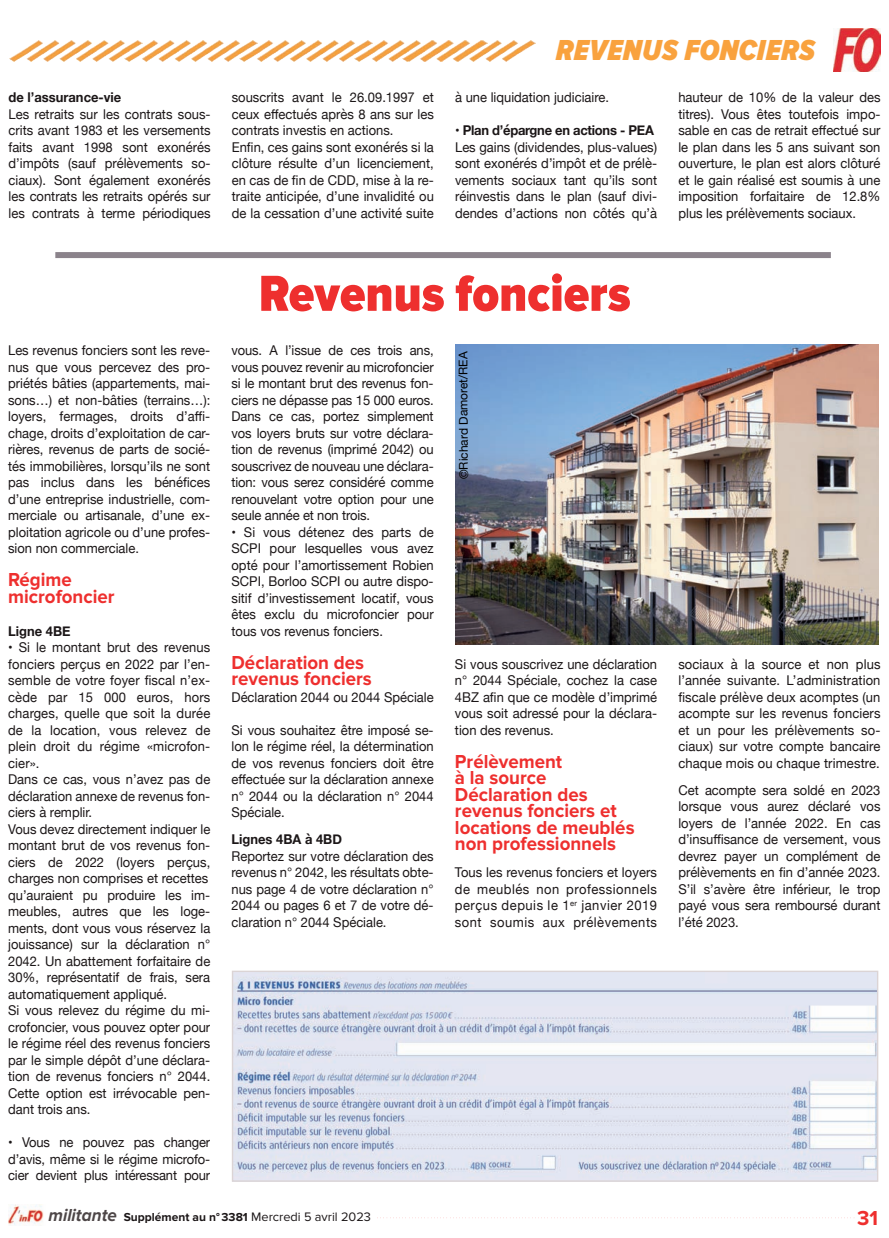
<style>
.page{position:relative;width:889px;height:1238px;background:#fff}
.page>*{position:absolute;margin:0;border:0;box-sizing:border-box;transform-origin:0 0}
.t1{font:900 52.5px "Proxima Nova Cond";color:#ee2f2e}
.t2{font:italic 900 30px "Proxima Nova Cond";letter-spacing:.01em;color:#f9a23e}
.t3{font:700 21px "Proxima Nova";color:#ee2f2e}
.t4{font:700 19.5px/16.5px "Proxima Nova";color:#ee2f2e;scale:.96 1}
.t5{font:13.5px/16.5px "Helvetica Neue";color:#1b1617;text-align:justify;scale:.96 1}
.t6{font:700 13.5px "Helvetica Neue";color:#1b1617;scale:.96 1}
.t7{font:700 12px "Proxima Nova";color:#1b1617}
.t8{font:12px "Helvetica Neue";letter-spacing:-.005em;color:#000}
.s1{font-weight:700}
.s2{font-family:"Stone Informal Std";font-weight:500;color:#fff}
.s3{font-style:italic;font-size:18px;color:#4d4647}
.s4{font-weight:400;font-size:12.75px}
</style>
<div class="page">
<img style="left:833px;top:29px;width:48px;height:43px">
<svg style="left:377px;top:1217px;width:478px;height:1px"></svg>
<img style="left:9px;top:1205px;width:35px;height:20px">
<img style="left:234px;top:973px;width:642px;height:207px">
<div style="left:232px;top:971px;width:646px;height:211px;border:1px solid #dbd4d5"></div>
<img style="left:455px;top:345px;width:423px;height:299px">
<div style="left:55px;top:252px;width:776px;height:6px;background:#8b838b"></div>
<img style="left:372px;top:41px;width:30px;height:21px">
<img style="left:402px;top:41px;width:134px;height:21px">
<img style="left:258px;top:41px;width:114px;height:21px">
<img style="left:142px;top:41px;width:116px;height:21px">
<img style="left:9px;top:41px;width:133px;height:21px">
<p class="t6" style="left:9px;top:89px;width:119px">de l’assurance-vie</p>
<p class="t5" style="left:9px;top:106px;width:212px">Les retraits sur les contrats sous&shy;crits avant 1983 et les versements faits avant 1998 sont exonérés d’impôts (sauf prélèvements so&shy;ciaux). Sont également exonérés les contrats les retraits opérés sur les contrats à terme périodiques</p>
<h2 class="t2" style="left:556px;top:37px;width:261px">REVENUS FONCIERS</h2>
<p class="t5" style="left:455px;top:89px;width:162px">à une liquidation judiciaire.</p>
<p class="t5" style="left:455px;top:122px;width:212px;text-align:left">• <span class="s1">Plan d’épargne en actions - PEA </span>Les gains (dividendes, plus-values) sont exonérés d’impôt et de prélè&shy;vements sociaux tant qu’ils sont réinvestis dans le plan (sauf divi&shy;dendes d’actions non côtés qu’à</p>
<p class="t5" style="left:232px;top:89px;width:212px;text-align:left">souscrits avant le 26.09.1997 et ceux effectués après 8 ans sur les contrats investis en actions.<br>Enfin, ces gains sont exonérés si la clôture résulte d’un licenciement, en cas de fin de CDD, mise à la re&shy;traite anticipée, d’une invalidité ou de la cessation d’une activité suite</p>
<p class="t5" style="left:678px;top:89px;width:212px">hauteur de 10% de la valeur des titres). Vous êtes toutefois impo&shy;sable en cas de retrait effectué sur le plan dans les 5 ans suivant son ouverture, le plan est alors clôturé et le gain réalisé est soumis à une imposition forfaitaire de 12.8% plus les prélèvements sociaux.</p>
<p class="t5" style="left:8px;top:342px;width:212px">Les revenus fonciers sont les reve&shy;nus que vous percevez des pro&shy;priétés bâties (appartements, mai&shy;sons…) et non-bâties (terrains…): loyers, fermages, droits d’affi&shy;chage, droits d’exploitation de car&shy;rières, revenus de parts de socié&shy;tés immobilières, lorsqu’ils ne sont pas inclus dans les bénéfices d’une entreprise industrielle, com&shy;merciale ou artisanale, d’une ex&shy;ploitation agricole ou d’une profes&shy;sion non commerciale.</p>
<h3 class="t4" style="left:8px;top:572px;width:112px">Régime microfoncier</h3>
<p class="t6" style="left:8px;top:623px;width:67px">Ligne 4BE</p>
<p class="t5" style="left:8px;top:639px;width:212px;text-align:left">• Si le montant brut des revenus fonciers perçus en 2022 par l’en&shy;semble de votre foyer fiscal n’ex&shy;cède par 15 000 euros, hors charges, quelle que soit la durée de la location, vous relevez de plein droit du régime «microfon&shy;cier».<br>Dans ce cas, vous n’avez pas de déclaration annexe de revenus fon&shy;ciers à remplir.<br>Vous devez directement indiquer le montant brut de vos revenus fon&shy;ciers de 2022 (loyers perçus, charges non comprises et recettes qu’auraient pu produire les im&shy;meubles, autres que les loge&shy;ments, dont vous vous réservez la jouissance) sur la déclaration n°<br>2042. Un abattement forfaitaire de<br>30%, représentatif de frais, sera automatiquement appliqué.<br>Si vous relevez du régime du mi&shy;crofoncier, vous pouvez opter pour le régime réel des revenus fonciers par le simple dépôt d’une déclara&shy;tion de revenus fonciers n° 2044.<br>Cette option est irrévocable pen&shy;dant trois ans.</p>
<p class="t5" style="left:8px;top:1134px;width:212px">• Vous ne pouvez pas changer d’avis, même si le régime microfo&shy;cier devient plus intéressant pour</p>
<h1 class="t1" style="left:259px;top:269px;width:373px">Revenus fonciers</h1>
<p class="t5" style="left:231px;top:342px;width:212px">vous. A l’issue de ces trois ans, vous pouvez revenir au microfoncier si le montant brut des revenus fon&shy;ciers ne dépasse pas 15 000 euros.<br>Dans ce cas, portez simplement vos loyers bruts sur votre déclara&shy;tion de revenus (imprimé 2042) ou souscrivez de nouveau une déclara&shy;tion: vous serez considéré comme renouvelant votre option pour une seule année et non trois.</p>
<p class="t5" style="left:231px;top:524px;width:212px">• Si vous détenez des parts de SCPI pour lesquelles vous avez opté pour l’amortissement Robien SCPI, Borloo SCPI ou autre dispo&shy;sitif d’investissement locatif, vous êtes exclu du microfoncier pour tous vos revenus fonciers.</p>
<h3 class="t4" style="left:231px;top:655px;width:148px">Déclaration des revenus fonciers</h3>
<p class="t5" style="left:231px;top:689px;width:212px">Déclaration 2044 ou 2044 Spéciale</p>
<p class="t5" style="left:231px;top:722px;width:212px">Si vous souhaitez être imposé se&shy;lon le régime réel, la détermination de vos revenus fonciers doit être effectuée sur la déclaration annexe n° 2044 ou la déclaration n° 2044<br>Spéciale.</p>
<p class="t6" style="left:231px;top:831px;width:117px">Lignes 4BA à 4BD</p>
<p class="t5" style="left:231px;top:848px;width:212px">Reportez sur votre déclaration des revenus n° 2042, les résultats obte&shy;nus page 4 de votre déclaration n° 2044 ou pages 6 et 7 de votre dé&shy;claration n° 2044 Spéciale.</p>
<p class="t8" style="left:456px;top:479px;width:129px;rotate:-90deg">©Richard Damoret/REA</p>
<p class="t5" style="left:455px;top:656px;width:212px">Si vous souscrivez une déclaration n° 2044 Spéciale, cochez la case 4BZ afin que ce modèle d’imprimé vous soit adressé pour la déclara&shy;tion des revenus.</p>
<h3 class="t4" style="left:455px;top:754px;width:189px">Prélèvement<br>à la source<br>Déclaration des revenus fonciers et locations de meublés non professionnels</h3>
<p class="t5" style="left:455px;top:864px;width:212px">Tous les revenus fonciers et loyers de meublés non professionnels perçus depuis le 1<sup>er</sup> janvier 2019 sont soumis aux prélèvements</p>
<p class="t5" style="left:678px;top:656px;width:212px">sociaux à la source et non plus l’année suivante. L’administration fiscale prélève deux acomptes (un acompte sur les revenus fonciers et un pour les prélèvements so&shy;ciaux) sur votre compte bancaire chaque mois ou chaque trimestre.</p>
<p class="t5" style="left:678px;top:782px;width:212px">Cet acompte sera soldé en 2023 lorsque vous aurez déclaré vos loyers de l’année 2022. En cas d’insuffisance de versement, vous devrez payer un complément de prélèvements en fin d’année 2023.<br>S’il s’avère être inférieur, le trop payé vous sera remboursé durant l’été 2023.</p>
<p class="t7" style="left:45px;top:1211px;width:331px"><span class="s2">l</span><span class="s3">militante</span> Supplément au n° 3381 <span class="s4">Mercredi 5 avril 2023</span><span class="s2">l</span></p>
<h3 class="t3" style="left:857px;top:1208px;width:22px">31</h3>
</div>
